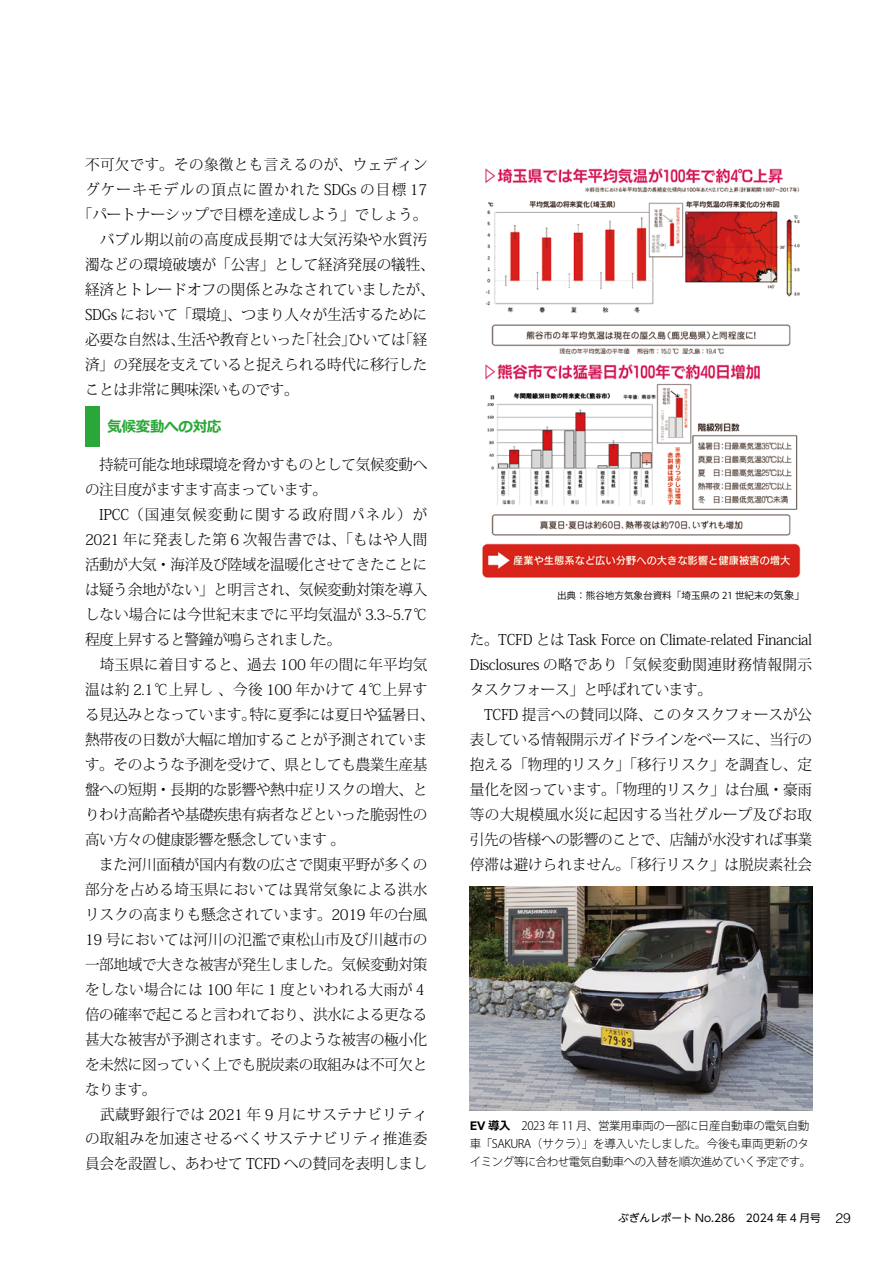
<style>
.page{position:relative;width:893px;height:1263px;background:#fff}
.page>*{position:absolute;margin:0;border:0;box-sizing:border-box;transform-origin:0 0}
.t1{font:300 14.85px/25px "Koz Min Pr 6 N";letter-spacing:-.025em;color:#000}
.t2{font:300 14.85px/25px "Koz Min Pr 6 N";letter-spacing:-.005em;color:#000}
.t3{font:300 14.85px "Koz Min Pr 6 N";color:#000}
.t4{font:300 14.85px "Koz Min Pr 6 N";letter-spacing:.08em;color:#000}
.t5{font:300 14.85px "Koz Min Pr 6 N";letter-spacing:.025em;color:#000}
.t6{font:300 14.85px "Koz Min Pr 6 N";letter-spacing:.02em;color:#000}
.t7{font:700 14.85px "Meiryo";letter-spacing:-.025em;color:#2aa738}
.t8{font:300 11.7px/18px "Koz Go Pr 6 N";letter-spacing:-.04em;color:#000}
.t9{font:10.65px "UD Shin Go NT Pro";color:#000}
.t10{font:9.6px "Koz Go Pr 6 N";color:#000}
.s1{font-size:10.65px}
.s2{font-family:"Meiryo";font-weight:700}
.s3{font-family:"Helvetica LT Std";font-weight:300;font-size:13.8px}
</style>
<div class="page">
<div style="left:85px;top:406px;width:15px;height:41px;background:#2aa738"></div>
<img style="left:470px;top:886px;width:342px;height:224px">
<img style="left:482px;top:168px;width:319px;height:409px">
<p class="t5" style="left:85px;top:156px;width:344px">不可欠です。その象徴とも言えるのが、ウェディン</p>
<p class="t4" style="left:85px;top:181px;width:344px">グケーキモデルの頂点に置かれた SDGs の目標 17</p>
<p class="t3" style="left:78px;top:206px;width:380px">「パートナーシップで目標を達成しよう」でしょう。　　</p>
<p class="t6" style="left:85px;top:231px;width:344px">　バブル期以前の高度成長期では大気汚染や水質汚</p>
<p class="t3" style="left:85px;top:256px;width:351px">濁などの環境破壊が「公害」として経済発展の犠牲、</p>
<p class="t3" style="left:85px;top:281px;width:351px">経済とトレードオフの関係とみなされていましたが、</p>
<p class="t1" style="left:85px;top:302px;width:344px">SDGs において「環境」、つまり人々が生活するために</p>
<p class="t1" style="left:85px;top:327px;width:344px">必要な自然は、生活や教育といった「社会」ひいては「経</p>
<p class="t1" style="left:85px;top:352px;width:344px">済」の発展を支えていると捉えられる時代に移行した</p>
<p class="t1" style="left:85px;top:377px;width:215px">ことは非常に興味深いものです。</p>
<p class="t7" style="left:107px;top:416px;width:116px">気候変動への対応</p>
<p class="t1" style="left:85px;top:452px;width:351px">　持続可能な地球環境を脅かすものとして気候変動への注目度がますます高まっています。<br>　IPCC（国連気候変動に関する政府間パネル）が<br>2021 年に発表した第 6 次報告書では、「もはや人間活動が大気・海洋及び陸域を温暖化させてきたことには疑う余地がない」と明言され、気候変動対策を導入しない場合には今世紀末までに平均気温が 3.3~5.7℃程度上昇すると警鐘が鳴らされました。<br>　埼玉県に着目すると、過去 100 年の間に年平均気温は約 2.1℃上昇し 、今後 100 年かけて 4℃上昇する見込みとなっています。特に夏季には夏日や猛暑日、熱帯夜の日数が大幅に増加することが予測されています。そのような予測を受けて、県としても農業生産基盤への短期・長期的な影響や熱中症リスクの増大、とりわけ高齢者や基礎疾患有病者などといった脆弱性の高い方々の健康影響を懸念しています 。<br>　また河川面積が国内有数の広さで関東平野が多くの部分を占める埼玉県においては異常気象による洪水リスクの高まりも懸念されています。2019 年の台風<br>19 号においては河川の氾濫で東松山市及び川越市の一部地域で大きな被害が発生しました。気候変動対策をしない場合には 100 年に１度といわれる大雨が４倍の確率で起こると言われており、洪水による更なる甚大な被害が予測されます。そのような被害の極小化を未然に図っていく上でも脱炭素の取組みは不可欠となります。<br>　武蔵野銀行では 2021 年 9 月にサステナビリティの取組みを加速させるべくサステナビリティ推進委員会を設置し、あわせて TCFD への賛同を表明しまし</p>
<p class="t10" style="left:557px;top:590px;width:250px">出典：熊谷地方気象台資料「埼玉県の 21 世紀末の<span class="s1">気象」</span></p>
<p class="t2" style="left:470px;top:627px;width:344px">た。TCFD とは Task Force on Climate-related Financial<br>Disclosures の略であり「気候変動関連財務情報開示タスクフォース」と呼ばれています。<br>　TCFD 提言への賛同以降、このタスクフォースが公表している情報開示ガイドラインをベースに、当行の抱える「物理的リスク」「移行リスク」を調査し、定量化を図っています。「物理的リスク」は台風･豪雨等の大規模風水災に起因する当社グループ及びお取引先の皆様への影響のことで、店舗が水没すれば事業停滞は避けられません。「移行リスク」は脱炭素社会</p>
<p class="t8" style="left:470px;top:1117px;width:343px"><span class="s2">EV 導入　</span>2023 年 11 月、営業用車両の一部に日産自動車の電気自動車「SAKURA（サクラ）」を導入いたしました。今後も車両更新のタイミング等に合わせ電気自動車への入替を順次進めていく予定です。</p>
<p class="t9" style="left:618px;top:1210px;width:234px">ぶぎんレポート No.286　2024 年 4 月号 <span class="s3">29</span></p>
</div>
